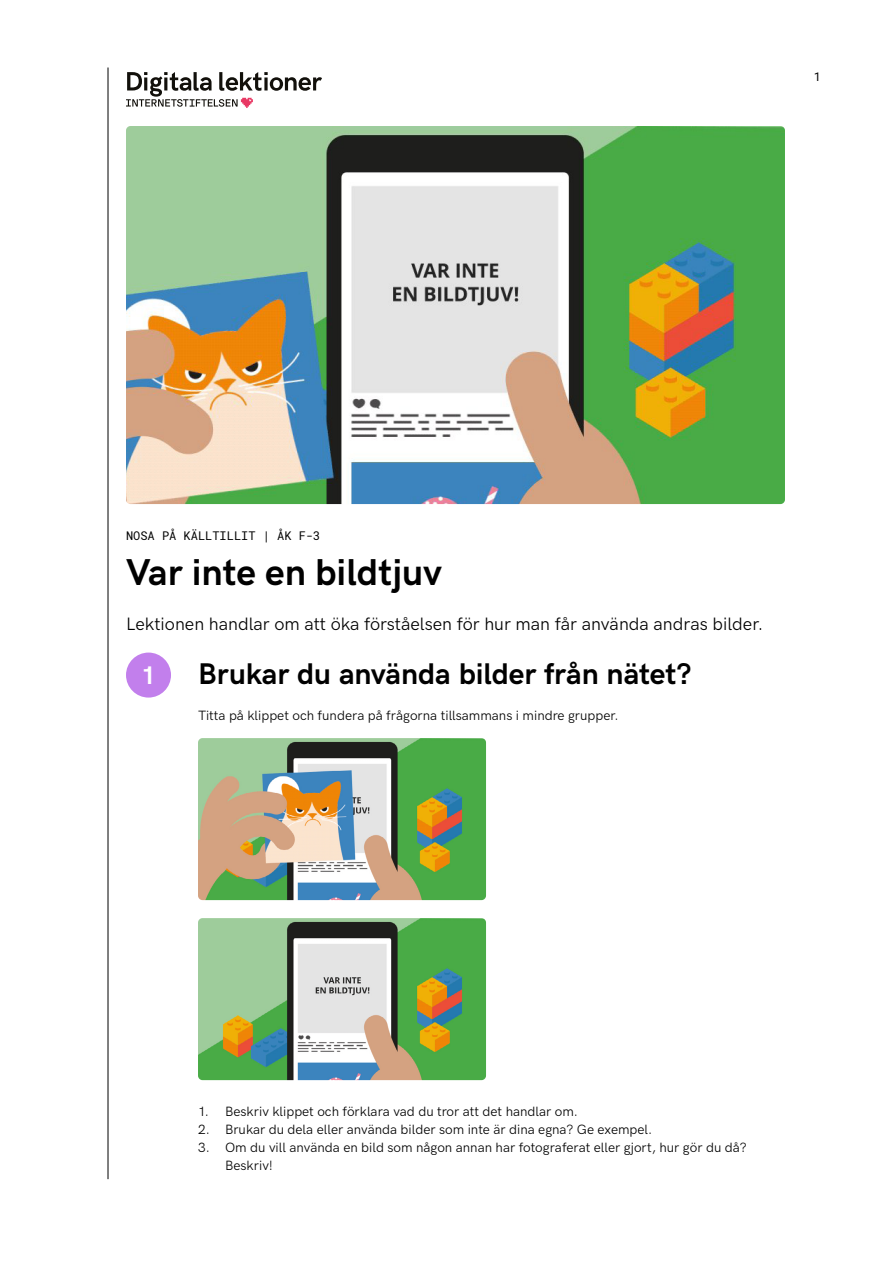
<style>
.page{position:relative;width:893px;height:1263px;background:#fff}
.page>*{position:absolute;margin:0;border:0;box-sizing:border-box;transform-origin:0 0}
.Rubrik_1{font:700 37.5px "HK Grotesk";color:#000}
.Rubrik_2{font:700 30px "HK Grotesk";letter-spacing:-.005em;color:#000}
.Nummer___Rubrik_2{font:700 25.5px "HK Grotesk";color:#fff}
.Ingress{font:18px "HK Grotesk";color:#000}
.Punktlista{font:13.5px/18px "HK Grotesk";color:#000}
.Stycke_1{font:13.5px "HK Grotesk";color:#000}
.Lektion{font:12px "Roboto Mono";color:#000}
</style>
<div class="page">
<hr style="left:108px;top:68px;width:1px;height:1111px;background:#000">
<svg style="left:126px;top:72px;width:196px;height:36px"></svg>
<img style="left:126px;top:126px;width:659px;height:378px">
<div style="left:126px;top:652px;width:45px;height:45px;background:#c27fec;border-radius:50%"></div>
<img style="left:198px;top:738px;width:288px;height:162px">
<img style="left:198px;top:918px;width:288px;height:162px">
<p class="Lektion" style="left:814px;top:68px;width:9px">1</p>
<p class="Lektion" style="left:126px;top:527px;width:196px">NOSA PÅ KÄLLTILLIT | ÅK F-3</p>
<h1 class="Rubrik_1" style="left:126px;top:544px;width:317px">Var inte en bildtjuv</h1>
<p class="Ingress" style="left:126px;top:610px;width:639px">Lektionen handlar om att öka förståelsen för hur man får använda andras bilder.</p>
<h2 class="Rubrik_2" style="left:198px;top:651px;width:495px">Brukar du använda bilder från nätet?</h2>
<p class="Stycke_1" style="left:198px;top:705px;width:422px">Titta på klippet och fundera på frågorna tillsammans i mindre grupper.</p>
<h2 class="Nummer___Rubrik_2" style="left:141px;top:656px;width:16px">1</h2>
<p class="Punktlista" style="left:198px;top:1101px;width:382px">1. Beskriv klippet och förklara vad du tror att det handlar om.</p>
<p class="Punktlista" style="left:198px;top:1119px;width:456px">2. Brukar du dela eller använda bilder som inte är dina egna? Ge exempel.</p>
<p class="Punktlista" style="left:225px;top:1137px;width:523px;text-indent:-27px">3. Om du vill använda en bild som någon annan har fotograferat eller gjort, hur gör du då?<br>Beskriv!</p>
</div>
